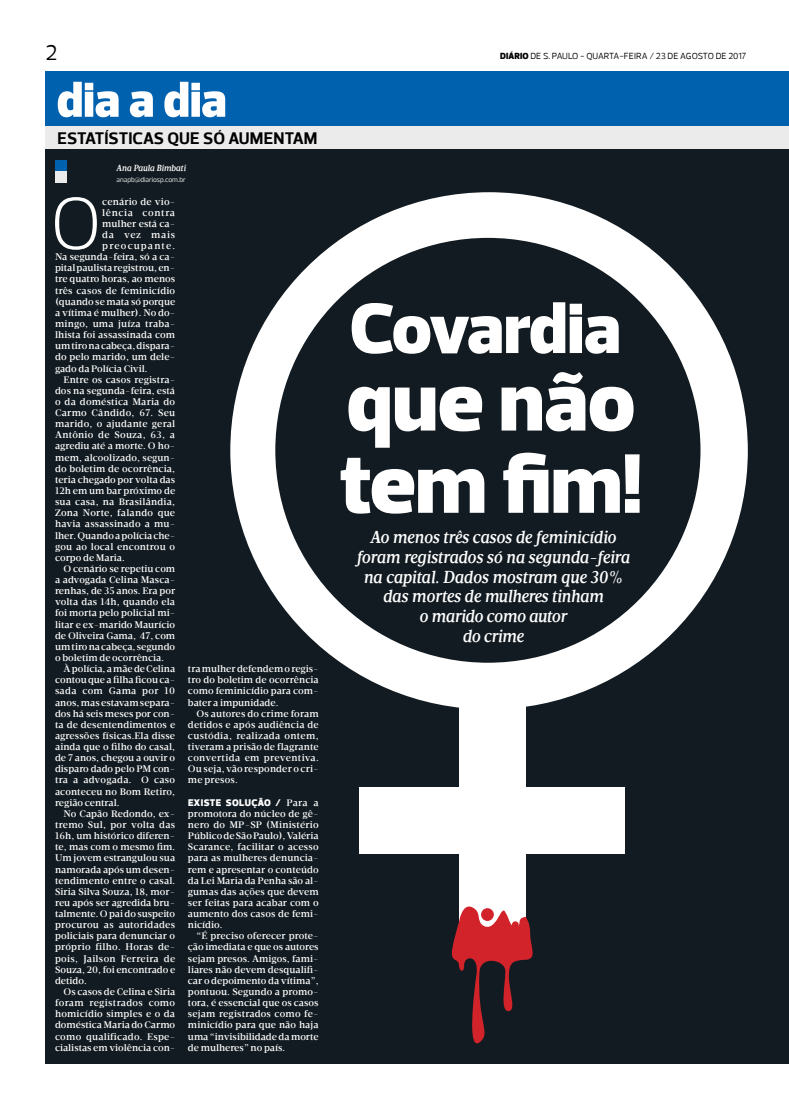
<style>
.page{position:relative;width:789px;height:1106px;background:#fff}
.page>*{position:absolute;margin:0;border:0;box-sizing:border-box;transform-origin:0 0}
.t1{font:900 85.9px/82.2px "Prelo";color:#fff}
.t2{font:300 75.3px "Prelo";color:#fff}
.t3{font:900 72.5px "Prelo";letter-spacing:-.025em;color:#fff}
.t4{font:900 50px "Prelo";color:#fff}
.t5{font:22px "Prelo";color:#000}
.t6{font:italic 500 17.6px/19.7px "Velino Ultra";letter-spacing:-.005em;color:#fff;text-align:center}
.t7{font:700 17px "Prelo";color:#000}
.t8{font:500 9.8px/11.1px "Velino Text";letter-spacing:.005em;color:#fff;text-align:justify}
.t9{font:500 9.8px "Velino Text";letter-spacing:.025em;color:#fff}
.t10{font:500 9.8px "Velino Text";letter-spacing:.035em;color:#fff}
.t11{font:500 9.8px "Velino Text";letter-spacing:.03em;color:#fff}
.t12{font:900 9.8px "Prelo";letter-spacing:.035em;color:#fff}
.t13{font:500 9.8px "Velino Text";letter-spacing:.065em;color:#fff}
.t14{font:500 9.8px "Velino Text";letter-spacing:.115em;color:#fff}
.t15{font:500 9.8px "Velino Text";letter-spacing:.07em;color:#fff}
.t16{font:9px "Prelo";color:#000}
.t17{font:italic 500 9px "Velino Ultra";letter-spacing:-.005em;color:#fff}
.t18{font:7px "Prelo";color:#fff}
.s1{font-weight:900}
.s2{font-family:"Velino Text";font-weight:500}
</style>
<div class="page">
<div style="left:45px;top:138px;width:743px;height:925px;background:#121b21"></div>
<div style="left:45px;top:71px;width:743px;height:56px;background:#0061af"></div>
<div style="left:45px;top:127px;width:743px;height:22px;background:#ebebec"></div>
<div style="left:230px;top:192px;width:517px;height:517px;background:#fff;border-radius:50%"></div>
<div style="left:275px;top:238px;width:425px;height:424px;background:#121b21;border-radius:50%"></div>
<div style="left:458px;top:688px;width:67px;height:265px;background:#fff"></div>
<div style="left:359px;top:787px;width:265px;height:67px;background:#fff"></div>
<svg style="left:451px;top:902px;width:82px;height:142px"></svg>
<div style="left:55px;top:160px;width:12px;height:11px;background:#0061af"></div>
<div style="left:55px;top:171px;width:12px;height:11px;background:#ebebec"></div>
<div style="left:480px;top:908px;width:13px;height:13px;background:#d2232a;border-radius:50%"></div>
<div style="left:511px;top:921px;width:7px;height:7px;background:#d2232a;border-radius:50%"></div>
<h3 class="t5" style="left:45px;top:39px;width:14px">2</h3>
<p class="t16" style="left:500px;top:50px;width:247px"><span class="s1">DIÁRIO</span> DE S. PAULO - quarta-feira / 23 DE Agosto DE 2017</p>
<h3 class="t4" style="left:57px;top:69px;width:171px">dia a dia</h3>
<h3 class="t7" style="left:57px;top:127px;width:261px">ESTATÍSTICAS QUE SÓ AUMENTAM</h3>
<p class="t17" style="left:116px;top:163px;width:71px">Ana Paula Bimbati</p>
<p class="t18" style="left:116px;top:176px;width:71px">anapb@diariosp.com.br</p>
<h2 class="t2" style="left:50px;top:177px;width:53px">O</h2>
<p class="t8" style="left:102px;top:196px;width:74px">cenário de vio-</p>
<p class="t13" style="left:102px;top:206px;width:74px">lência contra</p>
<p class="t8" style="left:102px;top:218px;width:74px">mulher está ca-</p>
<p class="t15" style="left:102px;top:229px;width:74px">da vez mais</p>
<p class="t14" style="left:102px;top:240px;width:74px">preocupante.</p>
<p class="t8" style="left:55px;top:251px;width:121px">Na segunda-feira, só a ca-</p>
<p class="t8" style="left:55px;top:262px;width:122px">pital paulista registrou, en-</p>
<p class="t8" style="left:55px;top:274px;width:122px">tre quatro horas, ao menos</p>
<p class="t8" style="left:55px;top:285px;width:122px">três casos de feminicídio</p>
<p class="t8" style="left:55px;top:296px;width:122px">(quando se mata só porque</p>
<p class="t8" style="left:55px;top:307px;width:122px">a vítima é mulher). No do-</p>
<p class="t9" style="left:55px;top:318px;width:122px">mingo, uma juíza traba-</p>
<p class="t8" style="left:55px;top:329px;width:122px">lhista foi assassinada com</p>
<p class="t8" style="left:55px;top:340px;width:122px">um tiro na cabeça, dispara-</p>
<p class="t8" style="left:55px;top:351px;width:122px">do pelo marido, um dele-</p>
<p class="t8" style="left:55px;top:363px;width:94px">gado da Polícia Civil.</p>
<p class="t8" style="left:63px;top:374px;width:113px">Entre os casos registra-</p>
<p class="t8" style="left:55px;top:385px;width:121px">dos na segunda-feira, está</p>
<p class="t8" style="left:55px;top:396px;width:121px">o da doméstica Maria do</p>
<p class="t9" style="left:55px;top:407px;width:122px">Carmo Cândido, 67. Seu</p>
<p class="t8" style="left:55px;top:418px;width:122px">marido, o ajudante geral</p>
<p class="t9" style="left:55px;top:429px;width:121px">Antônio de Souza, 63, a</p>
<p class="t8" style="left:55px;top:441px;width:122px">agrediu até a morte. O ho-</p>
<p class="t8" style="left:55px;top:452px;width:122px">mem, alcoolizado, segun-</p>
<p class="t8" style="left:55px;top:463px;width:121px">do boletim de ocorrência,</p>
<p class="t8" style="left:55px;top:474px;width:122px">teria chegado por volta das</p>
<p class="t8" style="left:55px;top:485px;width:122px">12h em um bar próximo de</p>
<p class="t8" style="left:55px;top:496px;width:122px">sua casa, na Brasilândia,</p>
<p class="t9" style="left:55px;top:507px;width:122px">Zona Norte, falando que</p>
<p class="t8" style="left:55px;top:518px;width:122px">havia assassinado a mu-</p>
<p class="t8" style="left:55px;top:530px;width:122px">lher. Quando a polícia che-</p>
<p class="t8" style="left:55px;top:541px;width:122px">gou ao local encontrou o</p>
<p class="t8" style="left:55px;top:552px;width:71px">corpo de Maria.</p>
<p class="t8" style="left:63px;top:563px;width:113px">O cenário se repetiu com</p>
<p class="t8" style="left:55px;top:574px;width:122px">a advogada Celina Masca-</p>
<p class="t8" style="left:55px;top:585px;width:122px">renhas, de 35 anos. Era por</p>
<p class="t8" style="left:55px;top:596px;width:121px">volta das 14h, quando ela</p>
<p class="t8" style="left:55px;top:607px;width:122px">foi morta pelo policial mi-</p>
<p class="t8" style="left:55px;top:619px;width:122px">litar e ex-marido Maurício</p>
<p class="t8" style="left:55px;top:630px;width:122px">de Oliveira Gama, 47, com</p>
<p class="t8" style="left:55px;top:641px;width:122px">um tiro na cabeça, segundo</p>
<p class="t8" style="left:55px;top:652px;width:110px">o boletim de ocorrência.</p>
<p class="t8" style="left:63px;top:663px;width:113px">À polícia, a mãe de Celina</p>
<p class="t8" style="left:55px;top:674px;width:122px">contou que a filha ficou ca-</p>
<p class="t10" style="left:55px;top:685px;width:121px">sada com Gama por 10</p>
<p class="t8" style="left:55px;top:696px;width:122px">anos, mas estavam separa-</p>
<p class="t8" style="left:55px;top:708px;width:122px">dos há seis meses por con-</p>
<p class="t8" style="left:55px;top:719px;width:122px">ta de desentendimentos e</p>
<p class="t8" style="left:55px;top:730px;width:121px">agressões físicas.Ela disse</p>
<p class="t8" style="left:55px;top:741px;width:122px">ainda que o filho do casal,</p>
<p class="t8" style="left:55px;top:752px;width:122px">de 7 anos, chegou a ouvir o</p>
<p class="t8" style="left:55px;top:763px;width:122px">disparo dado pelo PM con-</p>
<p class="t9" style="left:55px;top:774px;width:122px">tra a advogada. O caso</p>
<p class="t8" style="left:55px;top:785px;width:121px">aconteceu no Bom Retiro,</p>
<p class="t8" style="left:55px;top:797px;width:66px">região central.</p>
<p class="t8" style="left:63px;top:808px;width:113px">No Capão Redondo, ex-</p>
<p class="t9" style="left:55px;top:818px;width:122px">tremo Sul, por volta das</p>
<p class="t8" style="left:55px;top:830px;width:122px">16h, um histórico diferen-</p>
<p class="t8" style="left:55px;top:841px;width:122px">te, mas com o mesmo fim.</p>
<p class="t8" style="left:55px;top:852px;width:122px">Um jovem estrangulou sua</p>
<p class="t8" style="left:55px;top:863px;width:122px">namorada após um desen-</p>
<p class="t8" style="left:55px;top:875px;width:122px">tendimento entre o casal.</p>
<p class="t8" style="left:55px;top:886px;width:122px">Siria Silva Souza, 18, mor-</p>
<p class="t8" style="left:55px;top:897px;width:122px">reu após ser agredida bru-</p>
<p class="t8" style="left:55px;top:908px;width:122px">talmente. O pai do suspeito</p>
<p class="t9" style="left:55px;top:919px;width:122px">procurou as autoridades</p>
<p class="t8" style="left:55px;top:930px;width:122px">policiais para denunciar o</p>
<p class="t9" style="left:55px;top:941px;width:122px">próprio filho. Horas de-</p>
<p class="t11" style="left:55px;top:952px;width:122px">pois, Jailson Ferreira de</p>
<p class="t8" style="left:55px;top:964px;width:122px">Souza, 20, foi encontrado e</p>
<p class="t8" style="left:55px;top:975px;width:33px">detido.</p>
<p class="t8" style="left:63px;top:986px;width:113px">Os casos de Celina e Siria</p>
<p class="t10" style="left:55px;top:996px;width:122px">foram registrados como</p>
<p class="t8" style="left:55px;top:1008px;width:121px">homicídio simples e o da</p>
<p class="t8" style="left:55px;top:1019px;width:122px">doméstica Maria do Carmo</p>
<p class="t9" style="left:55px;top:1030px;width:122px">como qualificado. Espe-</p>
<p class="t8" style="left:55px;top:1041px;width:122px">cialistas em violência con-</p>
<p class="t8" style="left:188px;top:663px;width:132px">tra mulher defendem o regis&shy;tro do boletim de ocorrência como feminicídio para com&shy;bater a impunidade.</p>
<p class="t8" style="left:188px;top:708px;width:132px;text-indent:9px">Os autores do crime foram detidos e após audiência de custódia, realizada ontem, tiveram a prisão de flagrante convertida em preventiva.<br>Ou seja, vão responder o cri&shy;me presos.</p>
<p class="t12" style="left:188px;top:796px;width:132px">EXISTE SOLUÇÃO / <span class="s2">Para a</span></p>
<p class="t8" style="left:188px;top:808px;width:132px">promotora do núcleo de gê&shy;nero do MP-SP (Ministério Público de São Paulo), Valéria Scarance, facilitar o acesso para as mulheres denuncia&shy;rem e apresentar o conteúdo da Lei Maria da Penha são al&shy;gumas das ações que devem ser feitas para acabar com o aumento dos casos de femi&shy;nicídio.</p>
<p class="t8" style="left:188px;top:930px;width:132px;text-indent:9px">“É preciso oferecer prote&shy;ção imediata e que os autores sejam presos. Amigos, fami&shy;liares não devem desqualifi&shy;car o depoimento da vítima”, pontuou. Segundo a promo&shy;tora, é essencial que os casos sejam registrados como fe&shy;minicídio para que não haja uma “invisibilidade da morte de mulheres” no país.</p>
<h3 class="t3" style="left:349px;top:284px;width:273px">Covardia</h3>
<h1 class="t1" style="left:339px;top:361px;width:304px">que não tem fim!</h1>
<h3 class="t6" style="left:356px;top:527px;width:274px">Ao menos três casos de feminicídio foram registrados só na segunda-feira na capital. Dados mostram que 30% das mortes de mulheres tinham<br>o marido como autor<br>do crime</h3>
</div>
